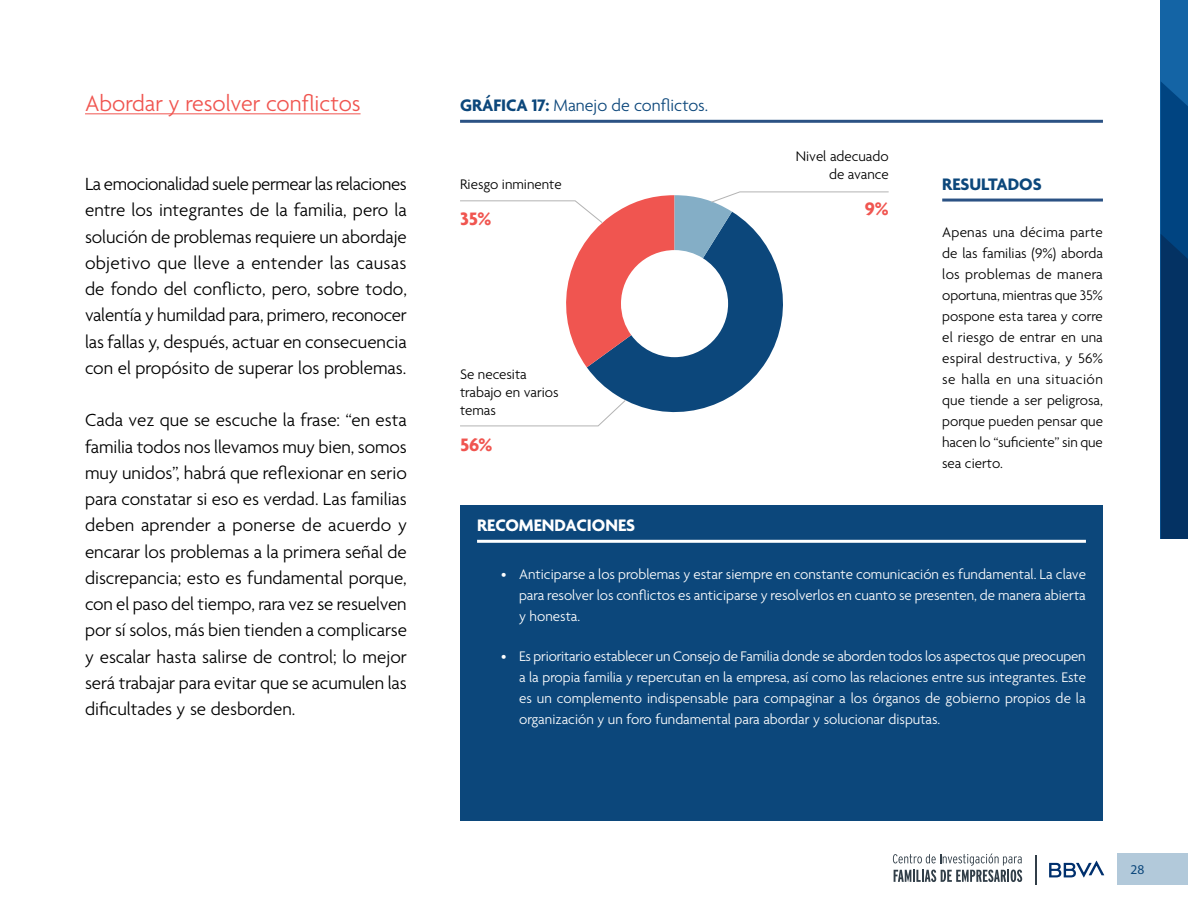
<style>
.page{position:relative;width:1188px;height:918px;background:#fff}
.page>*{position:absolute;margin:0;border:0;box-sizing:border-box;transform-origin:0 0}
.Subtítulo{font:300 24px "Agenda";color:#f05550}
.Gráfica_números{font:700 19.5px "Agenda";color:#f05550}
.Texto{font:300 19.05px/26.2px "Agenda";color:#000;text-align:justify}
.Gráfica_Título_Núm{font:300 18px "Agenda";color:#0c477b}
.Gráfica_Título_Blanc{font:700 18px "Agenda";color:#fff}
.Gráfica_Título_Núm-2{font:700 18px "Agenda";color:#0c477b}
.t1{font:300 15px/21px "Agenda";color:#fff;text-align:justify}
.Gráfica_texto_2_dime{font:300 15px/21px "Agenda";letter-spacing:-.005em;color:#000;text-align:justify}
.Gráfica_texto{font:300 15px/18px "Agenda";color:#000}
.t2{font:13.5px "Myriad Pro";color:#0c477b}
.s1{font-weight:700}
</style>
<div class="page">
<svg style="left:893px;top:854px;width:129px;height:28px"></svg>
<hr style="left:1035px;top:855px;width:2px;height:30px;background:#313e48">
<svg style="left:1049px;top:861px;width:55px;height:16px"></svg>
<div style="left:1118px;top:854px;width:70px;height:31px;background:#b2c9da"></div>
<div style="left:1161px;top:0;width:27px;height:539px;background:#1464a5"></div>
<svg style="left:1161px;top:82px;width:27px;height:457px;background:#03396e"></svg>
<svg style="left:587px;top:367px;width:176px;height:46px;fill:#0c477b"></svg>
<hr style="left:85px;top:113px;width:276px;height:1px;background:#f05550">
<hr style="left:460px;top:120px;width:643px;height:3px;background:#2b5284">
<svg style="left:460px;top:399px;width:166px;height:28px"></svg>
<svg style="left:460px;top:191px;width:429px;height:176px"></svg>
<hr style="left:942px;top:199px;width:161px;height:3px;background:#2b5284">
<div style="left:460px;top:505px;width:643px;height:315px;background:#0c477b"></div>
<hr style="left:477px;top:540px;width:609px;height:3px;background:#fff">
<p class="Subtítulo" style="left:85px;top:91px;width:277px">Abordar y resolver conflictos</p>
<p class="Texto" style="left:85px;top:172px;width:323px">La emocionalidad suele permear las relaciones entre los integrantes de la familia, pero la solución de problemas requiere un abordaje objetivo que lleve a entender las causas de fondo del conflicto, pero, sobre todo, valentía y humildad para, primero, reconocer las fallas y, después, actuar en consecuencia con el propósito de superar los problemas.</p>
<p class="Texto" style="left:85px;top:408px;width:324px">Cada vez que se escuche la frase: “en esta familia todos nos llevamos muy bien, somos muy unidos”, habrá que reflexionar en serio para constatar si eso es verdad. Las familias deben aprender a ponerse de acuerdo y encarar los problemas a la primera señal de discrepancia; esto es fundamental porque, con el paso del tiempo, rara vez se resuelven por sí solos, más bien tienden a complicarse y escalar hasta salirse de control; lo mejor será trabajar para evitar que se acumulen las dificultades y se desborden.</p>
<p class="Gráfica_Título_Núm" style="left:460px;top:96px;width:250px"><span class="s1">GRÁFICA 17:</span> Manejo de conflictos.</p>
<p class="Gráfica_texto" style="left:460px;top:176px;width:103px">Riesgo inminente</p>
<p class="Gráfica_números" style="left:460px;top:209px;width:33px">35%</p>
<p class="Gráfica_texto" style="left:460px;top:366px;width:100px">Se necesita trabajo en varios temas</p>
<p class="Gráfica_números" style="left:460px;top:434px;width:34px">56%</p>
<p class="Gráfica_texto" style="left:796px;top:149px;width:94px">Nivel adecuado</p>
<p class="Gráfica_texto" style="left:829px;top:167px;width:61px">de avance</p>
<p class="Gráfica_números" style="left:865px;top:199px;width:25px">9%</p>
<p class="Gráfica_Título_Núm-2" style="left:942px;top:175px;width:101px">RESULTADOS</p>
<p class="Gráfica_texto_2_dime" style="left:942px;top:223px;width:162px">Apenas una décima parte de las familias (9%) aborda los problemas de manera oportuna, mientras que 35% pospone esta tarea y corre el riesgo de entrar en una espiral destructiva, y 56% se halla en una situación que tiende a ser peligrosa, porque pueden pensar que hacen lo “suficiente” sin que sea cierto.</p>
<p class="Gráfica_Título_Blanc" style="left:477px;top:516px;width:160px">RECOMENDACIONES</p>
<p class="t1" style="left:519px;top:564px;width:568px;text-indent:-18px">• Anticiparse a los problemas y estar siempre en constante comunicación es fundamental. La clave para resolver los conflictos es anticiparse y resolverlos en cuanto se presenten, de manera abierta y honesta.</p>
<p class="t1" style="left:519px;top:647px;width:568px;text-indent:-18px">• Es prioritario establecer un Consejo de Familia donde se aborden todos los aspectos que preocupen a la propia familia y repercutan en la empresa, así como las relaciones entre sus integrantes. Este es un complemento indispensable para compaginar a los órganos de gobierno propios de la organización y un foro fundamental para abordar y solucionar disputas.</p>
<p class="t2" style="left:1131px;top:861px;width:15px">28</p>
</div>
